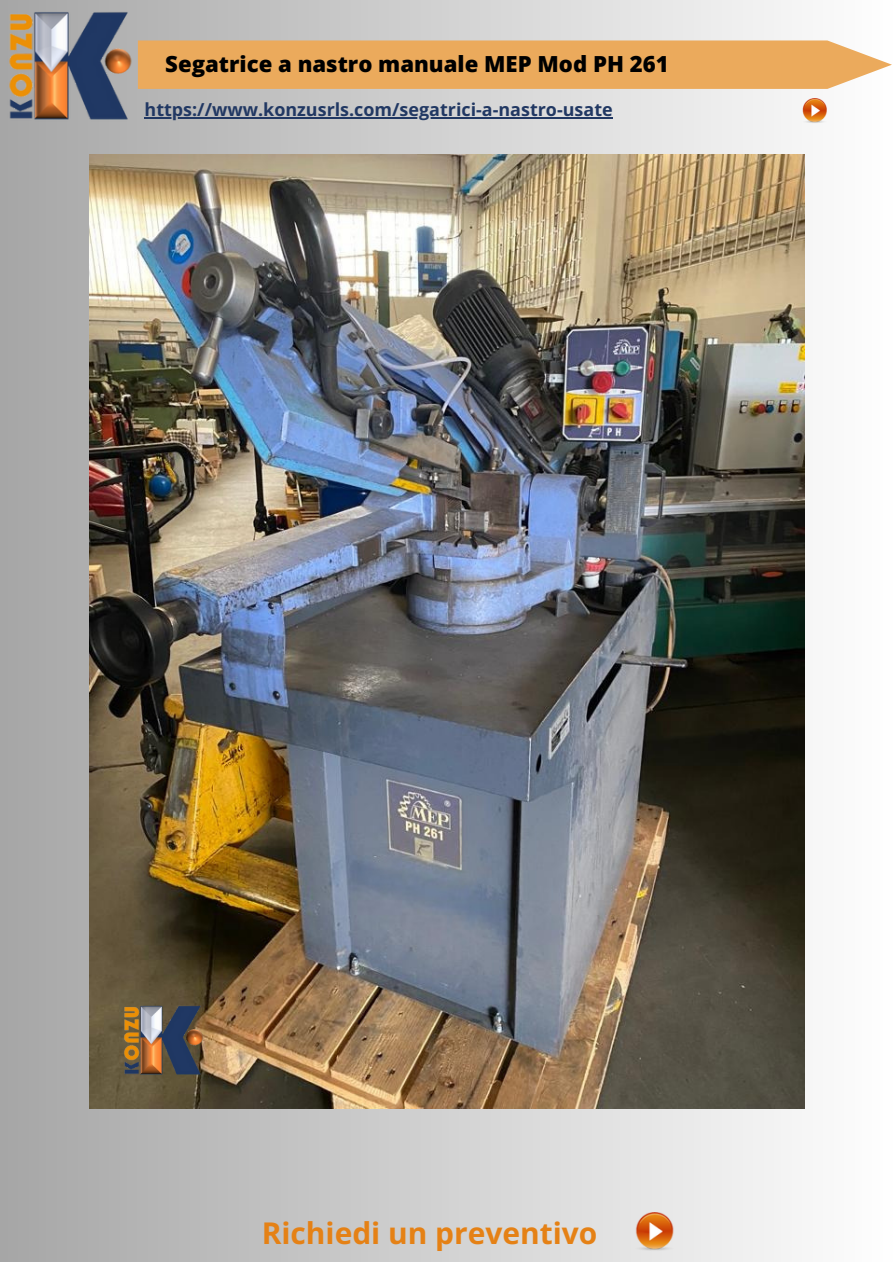
<style>
.page{position:relative;width:893px;height:1264px;background:#fff}
.page>*{position:absolute;margin:0;border:0;box-sizing:border-box;transform-origin:0 0}
.t1{font:700 29.85px "Open Sans";color:#e58115}
.t2{font:800 22.2px "Open Sans";color:#000}
.t3{font:700 18px "Open Sans";color:#213863}
</style>
<div class="page">
<div style="left:0;top:0;width:892px;height:1261px;background:linear-gradient(to right,#a5a5a5,#fcfcfc)"></div>
<img style="left:635px;top:1212px;width:39px;height:39px">
<img style="left:0;top:0;width:138px;height:130px">
<svg style="left:138px;top:40px;width:753px;height:49px;background:#ebad63"></svg>
<img style="left:802px;top:99px;width:25px;height:24px">
<hr style="left:144px;top:117px;width:468px;height:1px;background:#213863">
<img style="left:89px;top:154px;width:715px;height:954px">
<img style="left:119px;top:998px;width:88px;height:83px">
<p class="t2" style="left:165px;top:48px;width:505px">Segatrice a nastro manuale MEP Mod PH 261</p>
<p class="t3" style="left:144px;top:97px;width:469px">https://www.konzusrls.com/segatrici-a-nastro-usate</p>
<p class="t1" style="left:262px;top:1212px;width:337px">Richiedi un preventivo</p>
</div>
